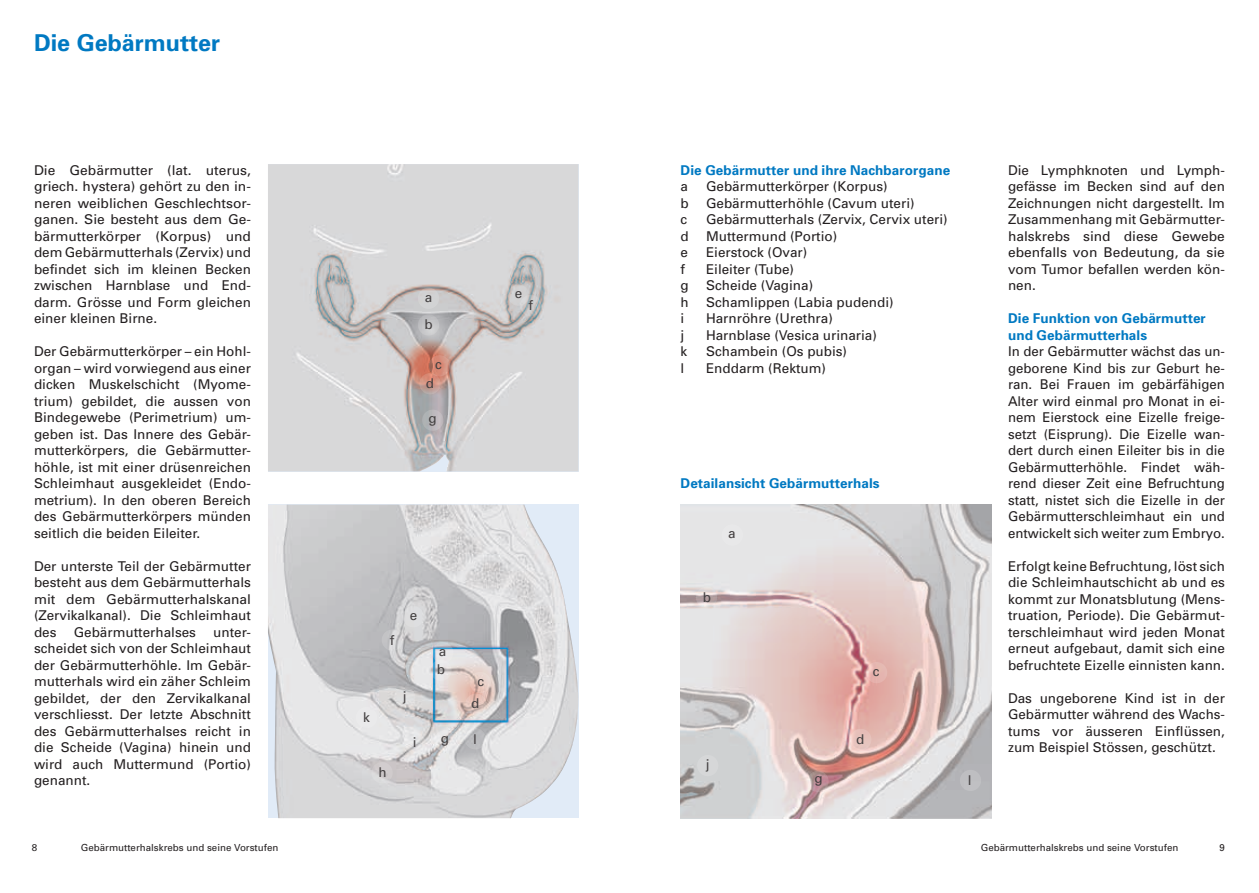
<style>
.page{position:relative;width:1259px;height:893px;background:#fff}
.page>*{position:absolute;margin:0;border:0;box-sizing:border-box;transform-origin:0 0}
.t1{font:700 23.25px "Univers";color:#0079c2}
.t2{font:13.5px/16.5px "Univers";color:#231f20;text-align:justify}
.t3{font:700 13.5px/16.5px "Univers";letter-spacing:.005em;color:#0079c2}
.t4{font:9.75px "Univers";color:#231f20}
</style>
<div class="page">
<img style="left:268px;top:505px;width:310px;height:313px">
<img style="left:680px;top:505px;width:311px;height:313px">
<img style="left:268px;top:164px;width:310px;height:307px">
<svg style="left:418px;top:288px;width:21px;height:21px"></svg>
<div style="left:418px;top:314px;width:21px;height:22px;background:linear-gradient(to bottom,#b9b9bc,#cfcfd1);border-radius:50%"></div>
<svg style="left:429px;top:355px;width:21px;height:21px"></svg>
<svg style="left:419px;top:373px;width:22px;height:21px"></svg>
<svg style="left:422px;top:410px;width:21px;height:21px"></svg>
<div style="left:403px;top:606px;width:21px;height:21px;background:#dddedf;border-radius:50%"></div>
<svg style="left:382px;top:629px;width:21px;height:22px"></svg>
<svg style="left:394px;top:687px;width:21px;height:21px"></svg>
<div style="left:356px;top:707px;width:21px;height:21px;background:#eaeaeb;border-radius:50%"></div>
<svg style="left:404px;top:732px;width:21px;height:21px"></svg>
<div style="left:371px;top:762px;width:22px;height:21px;background:linear-gradient(to right,#d5d3d4,#cfcacc);border-radius:50%"></div>
<svg style="left:434px;top:730px;width:21px;height:21px"></svg>
<svg style="left:465px;top:728px;width:21px;height:21px"></svg>
<div style="left:697px;top:755px;width:21px;height:21px;background:#d6d7d8;border-radius:50%"></div>
<svg style="left:807px;top:771px;width:21px;height:21px"></svg>
<svg style="left:850px;top:729px;width:21px;height:21px"></svg>
<svg style="left:866px;top:662px;width:21px;height:21px"></svg>
<div style="left:960px;top:770px;width:21px;height:21px;background:#bebec1;border-radius:50%"></div>
<svg style="left:696px;top:587px;width:21px;height:21px"></svg>
<div style="left:721px;top:524px;width:22px;height:22px;background:#e8e8e9;border-radius:50%"></div>
<svg style="left:465px;top:694px;width:21px;height:21px"></svg>
<svg style="left:430px;top:660px;width:21px;height:21px"></svg>
<svg style="left:470px;top:672px;width:21px;height:21px"></svg>
<svg style="left:432px;top:642px;width:21px;height:21px"></svg>
<svg style="left:508px;top:285px;width:21px;height:21px"></svg>
<svg style="left:520px;top:295px;width:21px;height:21px"></svg>
<h1 class="t1" style="left:34px;top:28px;width:188px">Die Gebärmutter</h1>
<p class="t2" style="left:34px;top:161px;width:218px">Die Gebärmutter (lat. uterus, griech. hystera) gehört zu den in&shy;neren weiblichen Geschlechtsor&shy;ganen. Sie besteht aus dem Ge&shy;bärmutterkörper (Korpus) und dem Gebärmutterhals (Zervix) und befindet sich im kleinen Becken zwischen Harnblase und End&shy;darm. Grösse und Form gleichen einer kleinen Birne.</p>
<p class="t2" style="left:34px;top:343px;width:218px">Der Gebärmutterkörper – ein Hohl&shy;organ – wird vorwiegend aus einer dicken Muskelschicht (Myome&shy;trium) gebildet, die aussen von Bindegewebe (Perimetrium) um&shy;geben ist. Das Innere des Gebär&shy;mutterkörpers, die Gebärmutter&shy;höhle, ist mit einer drüsenreichen Schleimhaut ausgekleidet (Endo&shy;metrium). In den oberen Bereich des Gebärmutterkörpers münden seitlich die beiden Eileiter.</p>
<p class="t2" style="left:34px;top:557px;width:218px">Der unterste Teil der Gebärmutter besteht aus dem Gebärmutterhals mit dem Gebärmutterhalskanal (Zervikalkanal). Die Schleimhaut des</p>
<p class="t2" style="left:74px;top:623px;width:124px">Gebärmutterhalses</p>
<p class="t2" style="left:34px;top:623px;width:218px;text-indent:179px">unter&shy;scheidet sich von der Schleimhaut der Gebärmutterhöhle. Im Gebär&shy;mutterhals wird ein zäher Schleim gebildet, der den Zervikalkanal verschliesst. Der letzte Abschnitt des Gebärmutterhalses reicht in die Scheide (Vagina) hinein und wird auch Muttermund (Portio) genannt.</p>
<p class="t2" style="left:425px;top:288px;width:9px">a</p>
<p class="t2" style="left:425px;top:316px;width:10px">b</p>
<p class="t2" style="left:435px;top:356px;width:8px">c</p>
<p class="t2" style="left:426px;top:375px;width:10px">d</p>
<p class="t2" style="left:428px;top:409px;width:10px">g</p>
<p class="t2" style="left:515px;top:285px;width:9px">e</p>
<p class="t2" style="left:528px;top:297px;width:6px">f</p>
<p class="t2" style="left:363px;top:708px;width:8px">k</p>
<p class="t2" style="left:390px;top:632px;width:6px">f</p>
<p class="t2" style="left:410px;top:607px;width:9px">e</p>
<p class="t2" style="left:403px;top:687px;width:5px">j</p>
<p class="t2" style="left:437px;top:643px;width:11px;line-height:17.7px">a b</p>
<p class="t2" style="left:471px;top:670px;width:15px;line-height:21.9px;text-align:center">c d</p>
<p class="t2" style="left:378px;top:764px;width:10px">h</p>
<p class="t2" style="left:413px;top:734px;width:5px">i</p>
<p class="t2" style="left:441px;top:729px;width:10px">g</p>
<p class="t2" style="left:473px;top:730px;width:5px">l</p>
<p class="t3" style="left:680px;top:161px;width:271px">Die Gebärmutter und ihre Nachbarorgane</p>
<p class="t2" style="left:680px;top:178px;width:9px">a</p>
<p class="t2" style="left:706px;top:178px;width:183px">Gebärmutterkörper (Korpus)</p>
<p class="t2" style="left:680px;top:194px;width:10px">b</p>
<p class="t2" style="left:706px;top:194px;width:210px">Gebärmutterhöhle (Cavum uteri)</p>
<p class="t2" style="left:680px;top:211px;width:8px">c</p>
<p class="t2" style="left:706px;top:211px;width:243px">Gebärmutterhals (Zervix, Cervix uteri)</p>
<p class="t2" style="left:680px;top:227px;width:10px">d</p>
<p class="t2" style="left:706px;top:227px;width:133px">Muttermund (Portio)</p>
<p class="t2" style="left:680px;top:244px;width:9px">e</p>
<p class="t2" style="left:706px;top:244px;width:103px">Eierstock (Ovar)</p>
<p class="t2" style="left:680px;top:260px;width:6px">f</p>
<p class="t2" style="left:706px;top:260px;width:90px">Eileiter (Tube)</p>
<p class="t2" style="left:680px;top:277px;width:10px">g</p>
<p class="t2" style="left:706px;top:277px;width:109px">Scheide (Vagina)</p>
<p class="t2" style="left:680px;top:293px;width:10px">h</p>
<p class="t2" style="left:706px;top:293px;width:189px">Schamlippen (Labia pudendi)</p>
<p class="t2" style="left:680px;top:310px;width:5px">i</p>
<p class="t2" style="left:706px;top:310px;width:128px">Harnröhre (Urethra)</p>
<p class="t2" style="left:680px;top:326px;width:5px">j</p>
<p class="t2" style="left:706px;top:326px;width:172px">Harnblase (Vesica urinaria)</p>
<p class="t2" style="left:680px;top:343px;width:8px">k</p>
<p class="t2" style="left:706px;top:343px;width:143px">Schambein (Os pubis)</p>
<p class="t2" style="left:680px;top:359px;width:5px">l</p>
<p class="t2" style="left:706px;top:359px;width:121px">Enddarm (Rektum)</p>
<p class="t3" style="left:680px;top:475px;width:201px">Detailansicht Gebärmutterhals</p>
<p class="t2" style="left:728px;top:525px;width:9px">a</p>
<p class="t2" style="left:703px;top:588px;width:10px">b</p>
<p class="t2" style="left:706px;top:756px;width:5px">j</p>
<p class="t2" style="left:814px;top:770px;width:10px">g</p>
<p class="t2" style="left:872px;top:662px;width:8px">c</p>
<p class="t2" style="left:856px;top:731px;width:10px">d</p>
<p class="t2" style="left:968px;top:772px;width:5px">l</p>
<p class="t2" style="left:1008px;top:161px;width:218px">Die Lymphknoten und Lymph&shy;gefässe im Becken sind auf den Zeichnungen nicht dargestellt. Im Zusammenhang mit Gebärmutter&shy;halskrebs sind diese Gewebe ebenfalls von Bedeutung, da sie vom Tumor befallen werden kön&shy;nen.</p>
<p class="t3" style="left:1008px;top:310px;width:199px">Die Funktion von Gebärmutter und Gebärmutterhals</p>
<p class="t2" style="left:1008px;top:343px;width:218px">In der Gebärmutter wächst das un&shy;geborene Kind bis zur Geburt he&shy;ran. Bei Frauen im gebärfähigen Alter wird einmal pro Monat in ei&shy;nem Eierstock eine Eizelle freige&shy;setzt (Eisprung). Die Eizelle wan&shy;dert durch einen Eileiter bis in die Gebärmutterhöhle. Findet wäh&shy;rend dieser Zeit eine Befruchtung statt, nistet sich die Eizelle in der Gebärmutterschleimhaut ein und entwickelt sich weiter zum Embryo.</p>
<p class="t2" style="left:1008px;top:557px;width:218px">Erfolgt keine Befruchtung, löst sich die Schleimhautschicht ab und es kommt zur Monatsblutung (Mens&shy;truation, Periode). Die Gebärmut&shy;terschleimhaut wird jeden Monat erneut aufgebaut, damit sich eine befruchtete Eizelle einnisten kann.</p>
<p class="t2" style="left:1008px;top:689px;width:218px">Das ungeborene Kind ist in der Gebärmutter während des Wachs&shy;tums vor äusseren Einflüssen, zum Beispiel Stössen, geschützt.</p>
<p class="t4" style="left:32px;top:842px;width:7px">8</p>
<p class="t4" style="left:81px;top:842px;width:199px">Gebärmutterhalskrebs und seine Vorstufen</p>
<p class="t4" style="left:980px;top:842px;width:199px">Gebärmutterhalskrebs und seine Vorstufen</p>
<p class="t4" style="left:1219px;top:842px;width:7px">9</p>
</div>
